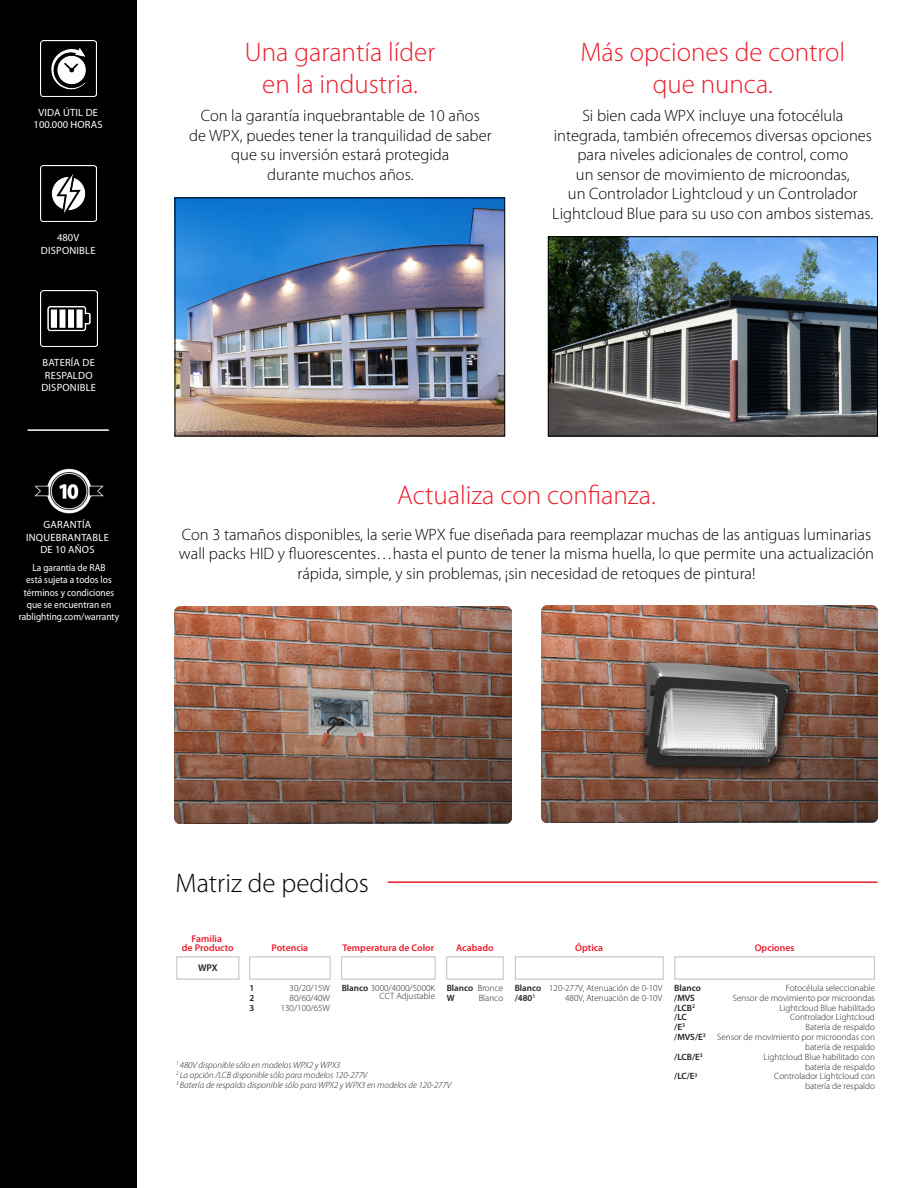
<style>
.page{position:relative;width:918px;height:1188px;background:#fff}
.page>*{position:absolute;margin:0;border:0;box-sizing:border-box;transform-origin:0 0}
.t1{font:300 27px/32.4px "Myriad Pro";color:#ed1c2c;text-align:center}
.t2{font:300 27px "Myriad Pro";color:#000}
.t3{font:300 16.5px/19.5px "Myriad Pro";color:#000;text-align:center}
.t4{font:10.5px/12.6px "Myriad Pro";letter-spacing:.02em;color:#fff;text-align:center}
.t5{font:10.2px/12.3px "Myriad Pro";color:#fff;text-align:center;scale:.92 1}
.t6{font:600 9.75px/8.4px "Myriad Pro";color:#ed1c2c;text-align:center}
.t7{font:600 9.75px "Myriad Pro";color:#231f20}
.t8{font:300 9.15px/9.8px "Myriad Pro";color:#231f20;text-align:right}
.t9{font:italic 300 9.15px/9.8px "Myriad Pro";color:#231f20}
.t10{font:600 9.15px/9.8px "Myriad Pro";color:#231f20}
.s1{font-weight:600}
</style>
<div class="page">
<div style="left:0;top:0;width:136px;height:1188px;background:#000"></div>
<hr style="left:28px;top:429px;width:81px;height:2px;background:#fff">
<hr style="left:388px;top:881px;width:490px;height:2px;background:#ed1c2c">
<img style="left:34px;top:468px;width:70px;height:46px">
<img style="left:40px;top:40px;width:57px;height:57px">
<img style="left:40px;top:166px;width:57px;height:56px">
<img style="left:41px;top:291px;width:56px;height:56px">
<div style="left:249px;top:957px;width:81px;height:22px;border:1px solid #bebec1"></div>
<div style="left:515px;top:957px;width:148px;height:22px;border:1px solid #bebec1"></div>
<div style="left:446px;top:957px;width:58px;height:22px;border:1px solid #bebec1"></div>
<div style="left:341px;top:957px;width:94px;height:22px;border:1px solid #bebec1"></div>
<div style="left:177px;top:957px;width:62px;height:22px;border:1px solid #bebec1"></div>
<div style="left:674px;top:957px;width:201px;height:22px;border:1px solid #bebec1"></div>
<img style="left:175px;top:607px;width:336px;height:217px">
<img style="left:541px;top:605px;width:337px;height:217px">
<img style="left:550px;top:238px;width:326px;height:196px">
<div style="left:548px;top:236px;width:330px;height:200px;border:1px solid #000"></div>
<img style="left:177px;top:199px;width:326px;height:235px">
<p class="t4" style="left:34px;top:106px;width:71px">VIDA ÚTIL DE<br>100.000 HORAS</p>
<p class="t4" style="left:41px;top:231px;width:56px">480V<br>DISPONIBLE</p>
<p class="t4" style="left:41px;top:356px;width:56px">BATERÍA DE<br>RESPALDO<br>DISPONIBLE</p>
<p class="t4" style="left:26px;top:519px;width:84px">GARANTÍA<br>INQUEBRANTABLE<br>DE 10 AÑOS</p>
<p class="t5" style="left:19px;top:562px;width:111px">La garantía de RAB<br>está sujeta a todos los términos y condiciones que se encuentran en rablighting.com/warranty</p>
<h1 class="t1" style="left:245px;top:36px;width:192px">Una garantía líder en la industria.</h1>
<p class="t3" style="left:189px;top:106px;width:304px">Con la garantía inquebrantable de 10 años<br>de WPX, puedes tener la tranquilidad de saber que su inversión estará protegida<br>durante muchos años.</p>
<h1 class="t1" style="left:580px;top:36px;width:267px">Más opciones de control que nunca.</h1>
<p class="t3" style="left:552px;top:106px;width:323px">Si bien cada WPX incluye una fotocélula integrada, también ofrecemos diversas opciones para niveles adicionales de control, como<br>un sensor de movimiento de microondas,<br>un Controlador Lightcloud y un Controlador Lightcloud Blue para su uso con ambos sistemas.</p>
<h1 class="t1" style="left:397px;top:480px;width:260px">Actualiza con confianza.</h1>
<p class="t3" style="left:179px;top:525px;width:697px">Con 3 tamaños disponibles, la serie WPX fue diseñada para reemplazar muchas de las antiguas luminarias wall packs HID y fluorescentes…hasta el punto de tener la misma huella, lo que permite una actualización rápida, simple, y sin problemas, ¡sin necesidad de retoques de pintura!</p>
<h1 class="t2" style="left:176px;top:868px;width:195px">Matriz de pedidos</h1>
<p class="t6" style="left:182px;top:935px;width:53px">Familia<br>de Producto</p>
<p class="t7" style="left:198px;top:962px;width:21px">WPX</p>
<p class="t6" style="left:272px;top:943px;width:38px">Potencia</p>
<p class="t6" style="left:343px;top:943px;width:93px">Temperatura de Color</p>
<p class="t6" style="left:456px;top:943px;width:39px">Acabado</p>
<p class="t6" style="left:575px;top:943px;width:29px">Óptica</p>
<p class="t6" style="left:755px;top:943px;width:41px">Opciones</p>
<p class="t10" style="left:250px;top:983px;width:6px;text-align:justify">1<br>2<br>3</p>
<p class="t8" style="left:281px;top:983px;width:51px">30/20/15W<br>80/60/40W<br>130/100/65W</p>
<p class="t8" style="left:342px;top:984px;width:95px;line-height:8.4px"><span class="s1">Blanco</span> 3000/4000/5000K<br>CCT Adjustable</p>
<p class="t10" style="left:447px;top:983px;width:28px">Blanco<br>W</p>
<p class="t8" style="left:478px;top:983px;width:27px;text-align:left">Bronce<br>Blanco</p>
<p class="t9" style="left:176px;top:1060px;width:276px"><sup>1</sup> 480V disponible sólo en modelos WPX2 y WPX3<br><sup>2</sup> La opción /LCB disponible sólo para modelos 120-277V<br><sup>3</sup> Batería de respaldo disponible sólo para WPX2 y WPX3 en modelos de 120-277V</p>
<p class="t10" style="left:515px;top:983px;width:28px">Blanco /480<sup>1</sup></p>
<p class="t8" style="left:549px;top:983px;width:115px">120-277V, Atenuación de 0-10V<br>480V, Atenuación de 0-10V</p>
<p class="t10" style="left:674px;top:983px;width:33px">Blanco /MVS /LCB<sup>2 </sup>/LC<br>/E<sup>3 </sup>/MVS/E<sup>3</sup></p>
<p class="t10" style="left:674px;top:1047px;width:30px;line-height:19.6px">/LCB/E<sup>3 </sup>/LC/E<sup>3</sup></p>
<p class="t8" style="left:717px;top:983px;width:159px">Fotocélula seleccionable<br>Sensor de movimiento por microondas<br>Lightcloud Blue habilitado<br>Controlador Lightcloud<br>Batería de respaldo<br>Sensor de movimiento por microondas con batería de respaldo<br>Lightcloud Blue habilitado con<br>batería de respaldo<br>Controlador Lightcloud con<br>batería de respaldo</p>
</div>
